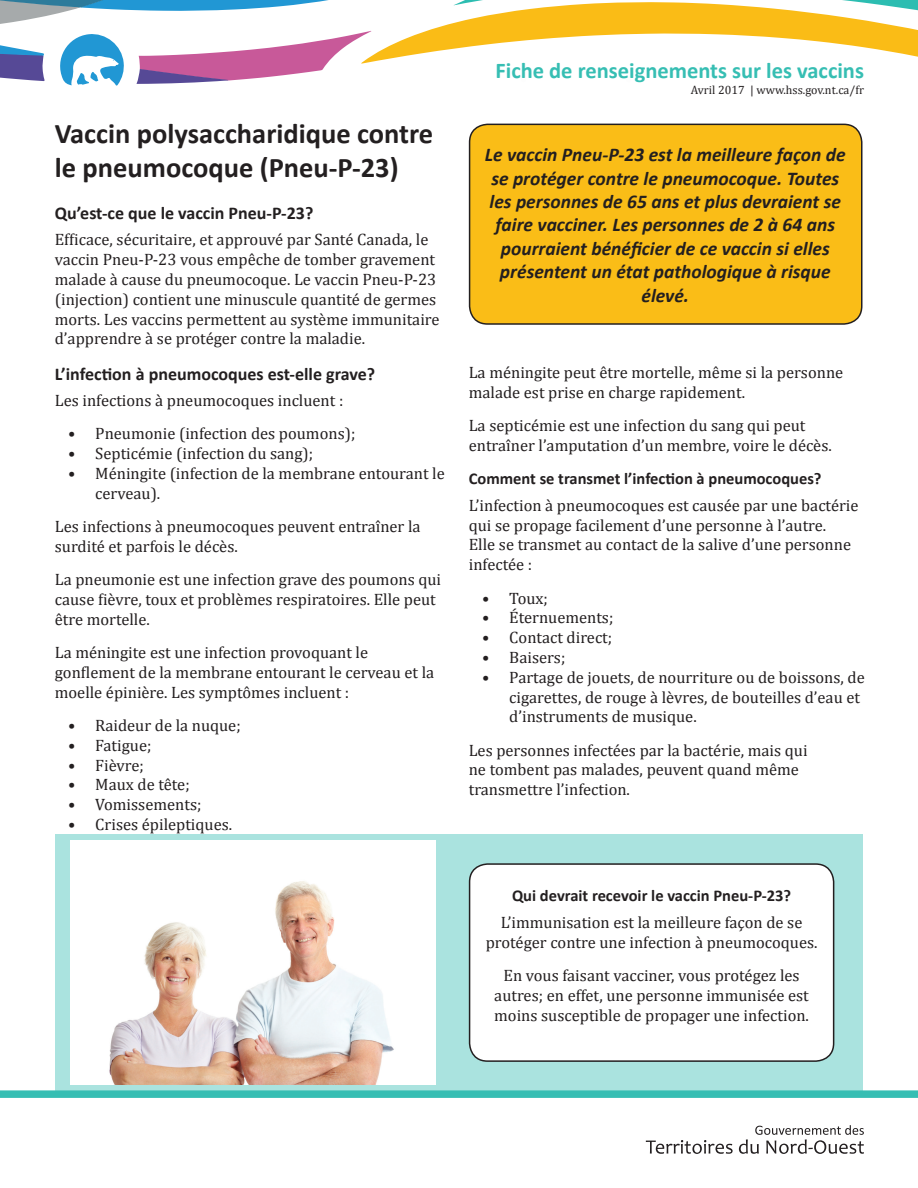
<style>
.page{position:relative;width:918px;height:1188px;background:#fff}
.page>*{position:absolute;margin:0;border:0;box-sizing:border-box;transform-origin:0 0}
.t1{font:700 28.5px/34.2px "Calibri";color:#231f20}
.t2{font:700 22.5px "Calibri";color:#36beb3}
.t3{font:italic 700 19.5px/23.4px "Calibri";color:#231f20;text-align:center}
.t4{font:700 18px "Calibri";color:#231f20}
.t5{font:16.5px/19.8px "Cambria";color:#231f20}
.t6{font:700 16.5px "Calibri";color:#231f20}
.t7{font:12px "Cambria";color:#231f20}
</style>
<div class="page">
<svg style="left:0;top:0;width:918px;height:86px"></svg>
<div style="left:0;top:1090px;width:918px;height:8px;background:#36beb3"></div>
<svg style="left:646px;top:1140px;width:87px;height:14px"></svg>
<svg style="left:739px;top:1125px;width:125px;height:29px"></svg>
<div style="left:56px;top:834px;width:807px;height:257px;background:#aae3df"></div>
<img style="left:70px;top:841px;width:366px;height:243px">
<div style="left:470px;top:864px;width:364px;height:197px;background:#fff;border-radius:18px"></div>
<div style="left:469px;top:863px;width:365px;height:199px;border:2px solid #231f20;border-radius:18px"></div>
<div style="left:470px;top:124px;width:392px;height:200px;background:#fabd17;border-radius:18px"></div>
<div style="left:469px;top:124px;width:393px;height:201px;border:2px solid #231f20;border-radius:18px"></div>
<h1 class="t1" style="left:55px;top:116px;width:380px">Vaccin polysaccharidique contre le pneumocoque (Pneu-P-23)</h1>
<p class="t4" style="left:55px;top:201px;width:260px">Qu’est-ce que le vaccin Pneu-P-23?</p>
<p class="t5" style="left:55px;top:230px;width:386px">Efficace, sécuritaire, et approuvé par Santé Canada, le vaccin Pneu-P-23 vous empêche de tomber gravement malade à cause du pneumocoque. Le vaccin Pneu-P-23 (injection) contient une minuscule quantité de germes morts. Les vaccins permettent au système immunitaire d’apprendre à se protéger contre la maladie.</p>
<p class="t4" style="left:55px;top:362px;width:322px">L’infection à pneumocoques est-elle grave?</p>
<p class="t5" style="left:55px;top:391px;width:290px">Les infections à pneumocoques incluent :</p>
<p class="t5" style="left:68px;top:424px;width:289px">• Pneumonie (infection des poumons);</p>
<p class="t5" style="left:68px;top:444px;width:246px">• Septicémie (infection du sang);</p>
<p class="t5" style="left:95px;top:463px;width:351px;text-indent:-27px">• Méningite (infection de la membrane entourant le cerveau).</p>
<p class="t5" style="left:55px;top:517px;width:367px">Les infections à pneumocoques peuvent entraîner la surdité et parfois le décès.</p>
<p class="t5" style="left:55px;top:570px;width:388px">La pneumonie est une infection grave des poumons qui cause fièvre, toux et problèmes respiratoires. Elle peut être mortelle.</p>
<p class="t5" style="left:55px;top:643px;width:381px">La méningite est une infection provoquant le gonflement de la membrane entourant le cerveau et la moelle épinière. Les symptômes incluent :</p>
<p class="t5" style="left:68px;top:715px;width:174px">• Raideur de la nuque;</p>
<p class="t5" style="left:68px;top:735px;width:85px">• Fatigue;</p>
<p class="t5" style="left:68px;top:755px;width:77px">• Fièvre;</p>
<p class="t5" style="left:68px;top:775px;width:123px">• Maux de tête;</p>
<p class="t5" style="left:68px;top:795px;width:135px">• Vomissements;</p>
<p class="t5" style="left:68px;top:814px;width:165px">• Crises épileptiques.</p>
<h2 class="t2" style="left:495px;top:56px;width:370px">Fiche de renseignements sur les vaccins</h2>
<p class="t7" style="left:691px;top:83px;width:175px">Avril 2017 | www.hss.gov.nt.ca/fr</p>
<p class="t3" style="left:485px;top:143px;width:362px">Le vaccin Pneu-P-23 est la meilleure façon de se protéger contre le pneumocoque. Toutes les personnes de 65 ans et plus devraient se faire vacciner. Les personnes de 2 à 64 ans pourraient bénéficier de ce vaccin si elles présentent un état pathologique à risque élevé.</p>
<p class="t5" style="left:469px;top:362px;width:376px">La méningite peut être mortelle, même si la personne malade est prise en charge rapidement.</p>
<p class="t5" style="left:469px;top:416px;width:365px">La septicémie est une infection du sang qui peut entraîner l’amputation d’un membre, voire le décès.</p>
<p class="t6" style="left:469px;top:468px;width:354px">Comment se transmet l’infection à pneumocoques?</p>
<p class="t5" style="left:469px;top:495px;width:391px">L’infection à pneumocoques est causée par une bactérie qui se propage facilement d’une personne à l’autre.<br>Elle se transmet au contact de la salive d’une personne infectée :</p>
<p class="t5" style="left:482px;top:588px;width:67px">• Toux;</p>
<p class="t5" style="left:482px;top:608px;width:133px">• Éternuements;</p>
<p class="t5" style="left:482px;top:628px;width:131px">• Contact direct;</p>
<p class="t5" style="left:482px;top:647px;width:85px">• Baisers;</p>
<p class="t5" style="left:509px;top:667px;width:357px;text-indent:-27px">• Partage de jouets, de nourriture ou de boissons, de cigarettes, de rouge à lèvres, de bouteilles d’eau et d’instruments de musique.</p>
<p class="t5" style="left:469px;top:740px;width:340px">Les personnes infectées par la bactérie, mais qui ne tombent pas malades, peuvent quand même transmettre l’infection.</p>
<p class="t6" style="left:512px;top:885px;width:281px">Qui devrait recevoir le vaccin Pneu-P-23?</p>
<p class="t5" style="left:486px;top:912px;width:333px;text-align:center">L’immunisation est la meilleure façon de se protéger contre une infection à pneumocoques.</p>
<p class="t5" style="left:494px;top:965px;width:316px;text-align:center">En vous faisant vacciner, vous protégez les autres; en effet, une personne immunisée est moins susceptible de propager une infection.</p>
</div>
